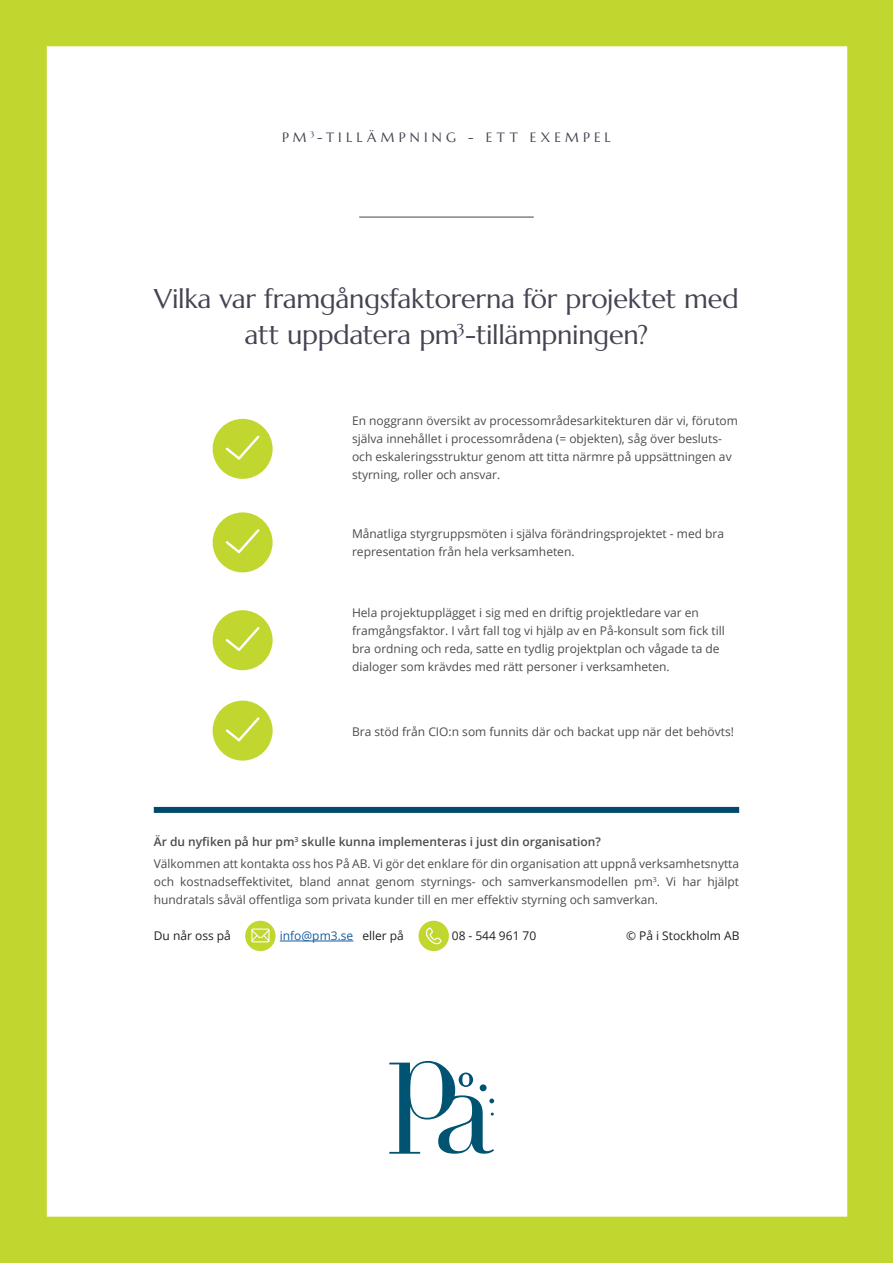
<style>
.page{position:relative;width:893px;height:1263px;background:#c1d72f}
.page>*{position:absolute;margin:0;border:0;box-sizing:border-box;transform-origin:0 0}
.t1{font:27px/36px "Marcellus";letter-spacing:-.01em;color:#464352;text-align:center}
.t2{font:13.5px "Marcellus";letter-spacing:.31em;color:#464352}
.t3{font:12px/18px "Open Sans";color:#4b4c4d}
.t4{font:12px "Open Sans";color:#231f20}
.t5{font:12px "Open Sans";color:#175d9e}
.s1{font-weight:600}
.s2{color:#231f20}
</style>
<div class="page">
<div style="left:47px;top:46px;width:800px;height:1171px;background:#fff"></div>
<div style="left:154px;top:807px;width:585px;height:6px;background:#004b6c"></div>
<svg style="left:213px;top:419px;width:60px;height:60px"></svg>
<svg style="left:213px;top:512px;width:60px;height:60px"></svg>
<svg style="left:213px;top:610px;width:60px;height:60px"></svg>
<svg style="left:213px;top:701px;width:60px;height:60px"></svg>
<hr style="left:359px;top:217px;width:175px;height:1px;background:#464352">
<svg style="left:389px;top:1061px;width:105px;height:93px"></svg>
<hr style="left:280px;top:941px;width:73px;height:1px;background:#175d9e">
<div style="left:245px;top:921px;width:31px;height:30px;background:#c1d72f;border-radius:50%"></div>
<svg style="left:251px;top:928px;width:19px;height:14px"></svg>
<div style="left:418px;top:921px;width:31px;height:30px;background:#c1d72f;border-radius:50%"></div>
<svg style="left:425px;top:927px;width:17px;height:18px"></svg>
<p class="t2" style="left:282px;top:128px;width:330px">PM <sup>3</sup>-TILLÄMPNING - ETT EXEMPEL</p>
<h1 class="t1" style="left:154px;top:281px;width:586px">Vilka var framgångsfaktorerna för projektet med att uppdatera pm<sup>3</sup>-tillämpningen?</h1>
<p class="t3" style="left:352px;top:411px;width:387px">En noggrann översikt av processområdesarkitekturen där vi, förutom själva innehållet i processområdena (= objekten), såg över besluts&shy;och eskaleringsstruktur genom att titta närmre på uppsättningen av styrning, roller och ansvar.</p>
<p class="t3" style="left:352px;top:524px;width:374px">Månatliga styrgruppsmöten i själva förändringsprojektet - med bra representation från hela verksamheten.</p>
<p class="t3" style="left:352px;top:604px;width:374px">Hela projektupplägget i sig med en driftig projektledare var en framgångsfaktor. I vårt fall tog vi hjälp av en På-konsult som fick till bra ordning och reda, satte en tydlig projektplan och vågade ta de dialoger som krävdes med rätt personer i verksamheten.</p>
<p class="t3" style="left:352px;top:722px;width:383px">Bra stöd från CIO:n som funnits där och backat upp när det behövts!</p>
<p class="t3" style="left:154px;top:830px;width:587px;line-height:22.2px"><span class="s1">Är du nyfiken på hur pm</span><sup>3</sup> <span class="s1">skulle kunna implementeras i just din organisation?<br></span>Välkommen att kontakta oss hos På AB. Vi gör det enklare för din organisation att uppnå verksamhetsnytta</p>
<p class="t3" style="left:154px;top:872px;width:587px">och kostnadseffektivitet, bland annat genom styrnings- och samverkansmodellen pm<sup>3</sup>. Vi har hjälpt hundratals såväl offentliga som privata kunder till en mer effektiv styrning och samverkan.</p>
<p class="t4" style="left:154px;top:927px;width:79px">Du når oss på</p>
<p class="t5" style="left:280px;top:927px;width:125px">info@pm3.se <span class="s2">eller på</span></p>
<p class="t4" style="left:452px;top:927px;width:86px">08 - 544 961 70</p>
<p class="t4" style="left:626px;top:927px;width:115px">© På i Stockholm AB</p>
</div>
